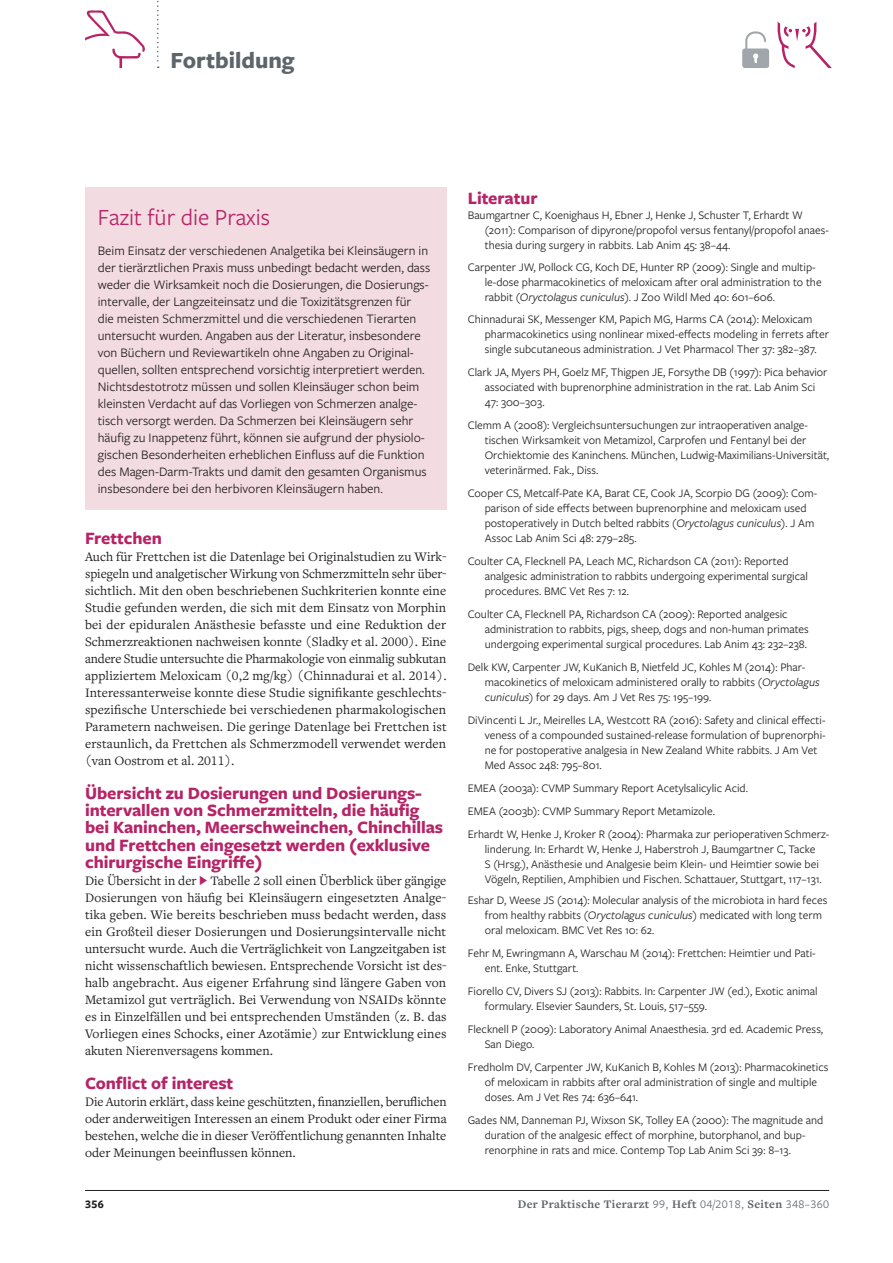
<style>
.page{position:relative;width:893px;height:1263px;background:#fff}
.page>*{position:absolute;margin:0;border:0;box-sizing:border-box;transform-origin:0 0}
.t1{font:24px "Freight Sans Pro";color:#b62467}
.t2{font:700 24px "Freight Sans Pro";color:#5d656a}
.t3{font:700 18px/17px "Freight Sans Pro";letter-spacing:-.005em;color:#b62467}
.t4{font:13.5px/17px "Freight Text Pro";color:#231f20;text-align:justify}
.t5{font:13.5px/17px "Freight Sans Pro";color:#231f20}
.t6{font:12px/15px "Freight Sans Pro";color:#231f20}
.t7{font:700 12px "Freight Text Pro";letter-spacing:.03em;color:#5d656a}
.t8{font:700 12px "Freight Sans Pro";color:#231f20}
.s1{font-style:italic}
.s2{font-family:"Freight Sans Pro";font-weight:400}
</style>
<div class="page">
<hr style="left:85px;top:1190px;width:744px;height:1px;background:#231f20">
<svg style="left:777px;top:22px;width:55px;height:46px"></svg>
<svg style="left:742px;top:31px;width:27px;height:37px"></svg>
<svg style="left:85px;top:10px;width:60px;height:58px"></svg>
<svg style="left:157px;top:0;width:2px;height:68px"></svg>
<div style="left:85px;top:187px;width:361px;height:323px;background:#f3dbe2"></div>
<h1 class="t2" style="left:170px;top:44px;width:126px">Fortbildung</h1>
<h1 class="t1" style="left:98px;top:201px;width:174px">Fazit für die Praxis</h1>
<p class="t5" style="left:98px;top:242px;width:334px">Beim Einsatz der verschiedenen Analgetika bei Kleinsäugern in der tierärztlichen Praxis muss unbedingt bedacht werden, dass weder die Wirksamkeit noch die Dosierungen, die Dosierungs&shy;intervalle, der Langzeiteinsatz und die Toxizitätsgrenzen für die meisten Schmerzmittel und die verschiedenen Tierarten untersucht wurden. Angaben aus der Literatur, insbesondere von Büchern und Reviewartikeln ohne Angaben zu Original&shy;quellen, sollten entsprechend vorsichtig interpretiert werden.<br>Nichtsdestotrotz müssen und sollen Kleinsäuger schon beim kleinsten Verdacht auf das Vorliegen von Schmerzen analge&shy;tisch versorgt werden. Da Schmerzen bei Kleinsäugern sehr häufig zu Inappetenz führt, können sie aufgrund der physiolo&shy;gischen Besonderheiten erheblichen Einfluss auf die Funktion des Magen-Darm-Trakts und damit den gesamten Organismus insbesondere bei den herbivoren Kleinsäugern haben.</p>
<h2 class="t3" style="left:85px;top:529px;width:78px">Frettchen</h2>
<p class="t4" style="left:85px;top:548px;width:363px">Auch für Frettchen ist die Datenlage bei Originalstudien zu Wirk&shy;spiegeln und analgetischer Wirkung von Schmerzmitteln sehr über&shy;sichtlich. Mit den oben beschriebenen Suchkriterien konnte eine Studie gefunden werden, die sich mit dem Einsatz von Morphin bei der epiduralen Anästhesie befasste und eine Reduktion der Schmerzreaktionen nachweisen konnte (Sladky et al. 2000). Eine andere Studie untersuchte die Pharmakologie von einmalig subkutan appliziertem Meloxicam (0,2 mg/kg) (Chinnadurai et al. 2014).<br>Interessanterweise konnte diese Studie signifikante geschlechts&shy;spezifische Unterschiede bei verschiedenen pharmakologischen Parametern nachweisen. Die geringe Datenlage bei Frettchen ist erstaunlich, da Frettchen als Schmerzmodell verwendet werden (van Oostrom et al. 2011).</p>
<h2 class="t3" style="left:85px;top:784px;width:360px">Übersicht zu Dosierungen und Dosierungs&shy;intervallen von Schmerzmitteln, die häufig bei Kaninchen, Meerschweinchen, Chinchillas und Frettchen eingesetzt werden (exklusive chirurgische Eingriffe)</h2>
<p class="t4" style="left:85px;top:871px;width:363px">Die Übersicht in der Tabelle 2 soll einen Überblick über gängige Dosierungen von häufig bei Kleinsäugern eingesetzten Analge&shy;tika geben. Wie bereits beschrieben muss bedacht werden, dass ein Großteil dieser Dosierungen und Dosierungsintervalle nicht untersucht wurde. Auch die Verträglichkeit von Langzeitgaben ist nicht wissenschaftlich bewiesen. Entsprechende Vorsicht ist des&shy;halb angebracht. Aus eigener Erfahrung sind längere Gaben von Metamizol gut verträglich. Bei Verwendung von NSAIDs könnte es in Einzelfällen und bei entsprechenden Umständen (z. B. das Vorliegen eines Schocks, einer Azotämie) zur Entwicklung eines akuten Nierenversagens kommen.</p>
<h2 class="t3" style="left:85px;top:1073px;width:150px">Conflict of interest</h2>
<p class="t4" style="left:85px;top:1092px;width:363px">Die Autorin erklärt, dass keine geschützten, finanziellen, beruflichen oder anderweitigen Interessen an einem Produkt oder einer Firma bestehen, welche die in dieser Veröffentlichung genannten Inhalte oder Meinungen beeinflussen können.</p>
<h2 class="t3" style="left:468px;top:189px;width:71px">Literatur</h2>
<p class="t6" style="left:485px;top:207px;width:346px;text-indent:-17px">Baumgartner C, Koenighaus H, Ebner J, Henke J, Schuster T, Erhardt W (2011): Comparison of dipyrone/propofol versus fentanyl/propofol anaes&shy;thesia during surgery in rabbits. Lab Anim 45: 38–44.</p>
<p class="t6" style="left:485px;top:259px;width:338px;text-indent:-17px">Carpenter JW, Pollock CG, Koch DE, Hunter RP (2009): Single and multip&shy;le-dose pharmacokinetics of meloxicam after oral administration to the rabbit (<span class="s1">Oryctolagus cuniculus</span>). J Zoo Wildl Med 40: 601–606.</p>
<p class="t6" style="left:485px;top:311px;width:346px;text-indent:-17px">Chinnadurai SK, Messenger KM, Papich MG, Harms CA (2014): Meloxicam pharmacokinetics using nonlinear mixed-effects modeling in ferrets after single subcutaneous administration. J Vet Pharmacol Ther 37: 382–387.</p>
<p class="t6" style="left:485px;top:364px;width:344px;text-indent:-17px">Clark JA, Myers PH, Goelz MF, Thigpen JE, Forsythe DB (1997): Pica behavior associated with buprenorphine administration in the rat. Lab Anim Sci<br>47: 300–303.</p>
<p class="t6" style="left:485px;top:417px;width:346px;text-indent:-17px">Clemm A (2008): Vergleichsuntersuchungen zur intraoperativen analge&shy;tischen Wirksamkeit von Metamizol, Carprofen und Fentanyl bei der Orchiektomie des Kaninchens. München, Ludwig-Maximilians-Universität, veterinärmed. Fak., Diss.</p>
<p class="t6" style="left:485px;top:485px;width:334px;text-indent:-17px">Cooper CS, Metcalf-Pate KA, Barat CE, Cook JA, Scorpio DG (2009): Com&shy;parison of side effects between buprenorphine and meloxicam used postoperatively in Dutch belted rabbits (<span class="s1">Oryctolagus cuniculus</span>). J Am Assoc Lab Anim Sci 48: 279–285.</p>
<p class="t6" style="left:485px;top:553px;width:325px;text-indent:-17px">Coulter CA, Flecknell PA, Leach MC, Richardson CA (2011): Reported analgesic administration to rabbits undergoing experimental surgical procedures. BMC Vet Res 7: 12.</p>
<p class="t6" style="left:485px;top:606px;width:326px;text-indent:-17px">Coulter CA, Flecknell PA, Richardson CA (2009): Reported analgesic administration to rabbits, pigs, sheep, dogs and non-human primates undergoing experimental surgical procedures. Lab Anim 43: 232–238.</p>
<p class="t6" style="left:485px;top:659px;width:336px;text-indent:-17px">Delk KW, Carpenter JW, KuKanich B, Nietfeld JC, Kohles M (2014): Phar&shy;macokinetics of meloxicam administered orally to rabbits (<span class="s1">Oryctolagus cuniculus</span>) for 29 days. Am J Vet Res 75: 195–199.</p>
<p class="t6" style="left:485px;top:712px;width:342px;text-indent:-17px">DiVincenti L Jr., Meirelles LA, Westcott RA (2016): Safety and clinical effecti&shy;veness of a compounded sustained-release formulation of buprenorphi&shy;ne for postoperative analgesia in New Zealand White rabbits. J Am Vet Med Assoc 248: 795–801.</p>
<p class="t6" style="left:468px;top:776px;width:363px;line-height:23px">EMEA (2003a): CVMP Summary Report Acetylsalicylic Acid.<br>EMEA (2003b): CVMP Summary Report Metamizole.<br>Erhardt W, Henke J, Kroker R (2004): Pharmaka zur perioperativen Schmerz-</p>
<p class="t6" style="left:485px;top:841px;width:338px">linderung. In: Erhardt W, Henke J, Haberstroh J, Baumgartner C, Tacke<br>S (Hrsg.), Anästhesie und Analgesie beim Klein- und Heimtier sowie bei<br>Vögeln, Reptilien, Amphibien und Fischen. Schattauer, Stuttgart, 117–131.</p>
<p class="t6" style="left:485px;top:892px;width:344px;text-indent:-17px">Eshar D, Weese JS (2014): Molecular analysis of the microbiota in hard feces from healthy rabbits (<span class="s1">Oryctolagus cuniculus</span>) medicated with long term oral meloxicam. BMC Vet Res 10: 62.</p>
<p class="t6" style="left:485px;top:945px;width:332px;text-indent:-17px">Fehr M, Ewringmann A, Warschau M (2014): Frettchen: Heimtier und Pati&shy;ent. Enke, Stuttgart.</p>
<p class="t6" style="left:485px;top:983px;width:334px;text-indent:-17px">Fiorello CV, Divers SJ (2013): Rabbits. In: Carpenter JW (ed.), Exotic animal formulary. Elsevier Saunders, St. Louis, 517–559.</p>
<p class="t6" style="left:485px;top:1021px;width:340px;text-indent:-17px">Flecknell P (2009): Laboratory Animal Anaesthesia. 3rd ed. Academic Press,<br>San Diego.</p>
<p class="t6" style="left:485px;top:1059px;width:345px;text-indent:-17px">Fredholm DV, Carpenter JW, KuKanich B, Kohles M (2013): Pharmacokinetics of meloxicam in rabbits after oral administration of single and multiple doses. Am J Vet Res 74: 636–641.</p>
<p class="t6" style="left:485px;top:1111px;width:340px;text-indent:-17px">Gades NM, Danneman PJ, Wixson SK, Tolley EA (2000): The magnitude and duration of the analgesic effect of morphine, butorphanol, and bup&shy;renorphine in rats and mice. Contemp Top Lab Anim Sci 39: 8–13.</p>
<p class="t8" style="left:85px;top:1195px;width:20px">356</p>
<p class="t7" style="left:518px;top:1196px;width:313px">Der Praktische Tierarzt <span class="s2">99,</span> Heft <span class="s2">04/2018,</span> Seiten <span class="s2">348–360</span></p>
</div>
